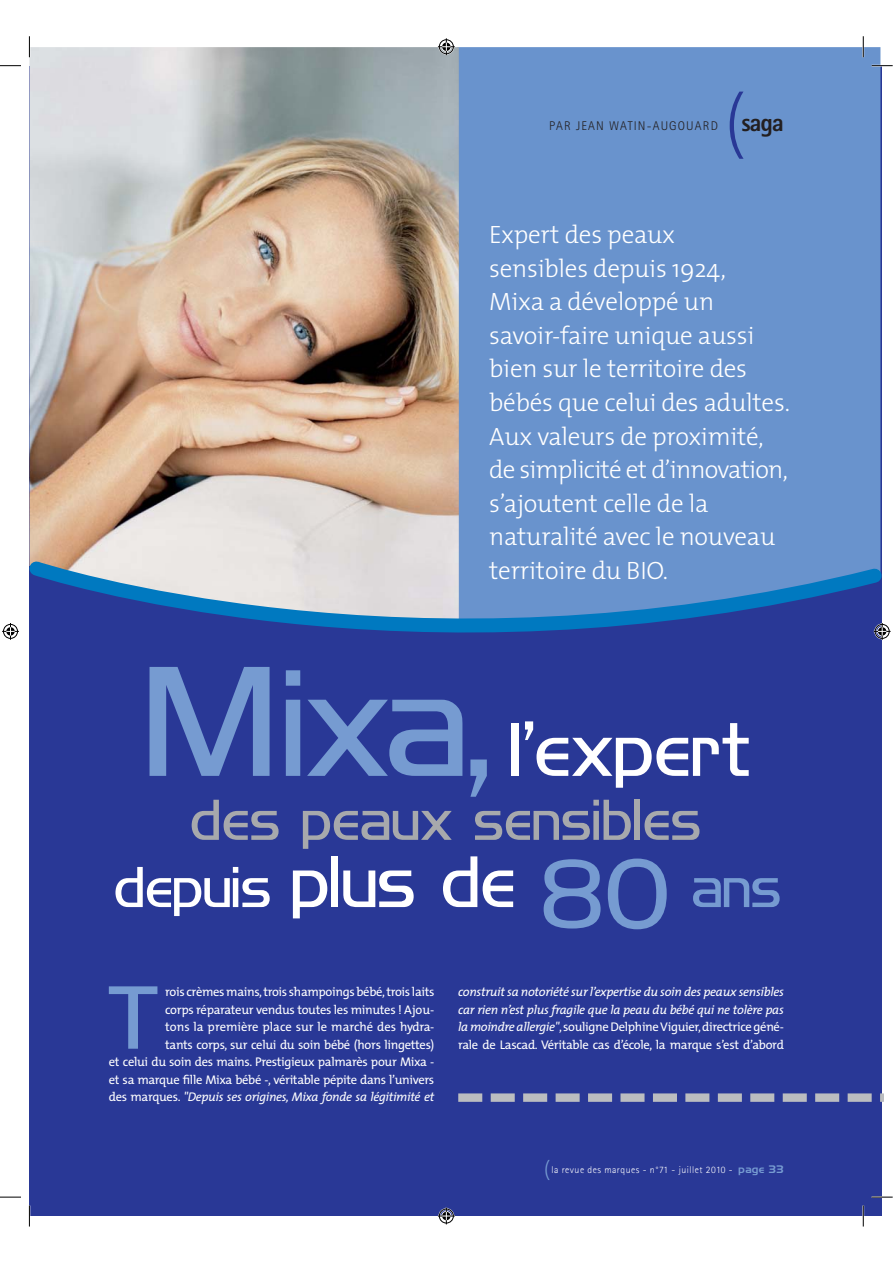
<style>
.page{position:relative;width:893px;height:1263px;background:#fff}
.page>*{position:absolute;margin:0;border:0;box-sizing:border-box;transform-origin:0 0}
.t1{font:87.3px "Hancock Park Light Laser";color:#769bd1;scale:.9 1}
.t2{font:80.1px "Hancock Park Light Laser";color:#769bd1}
.t3{font:70.05px "Hancock Park Light Laser";letter-spacing:.01em;color:#fff}
.t4{font:300 70.05px "The Mix";color:#293896}
.t5{font:53.25px/67.2px "Hancock Park Light Laser";letter-spacing:.01em;color:#a7a9ac}
.t6{font:53.25px "Hancock Park Light Laser";color:#769bd1}
.t7{font:300 25.2px/33.6px "The Mix";letter-spacing:-.01em;color:#fff}
.t8{font:800 25.2px "Rotis Sans Serif";color:#231f20}
.t9{font:12.6px/17.5px "The Mix";letter-spacing:-.025em;color:#fff;text-align:right}
.t10{font:italic 12.6px/17.5px "The Mix";letter-spacing:-.025em;color:#fff;text-align:justify}
.t11{font:300 12.6px "Rotis Sans Serif";letter-spacing:.09em;color:#231f20}
.t12{font:300 9.75px "Rotis Sans Serif";letter-spacing:.05em;color:#fff}
.s1{font-size:140.1px;color:#769bd1}
.s2{color:#fff}
.s3{font-size:67.2px;color:#fff}
.s4{font-style:italic}
.s5{font-style:normal}
.s6{font-family:"The Mix";font-size:21px;color:#769bd1}
.s7{font-family:"Hancock Park Laser";font-weight:400;color:#769bd1}
</style>
<div class="page">
<div style="left:29px;top:66px;width:852px;height:1150px;background:#293896"></div>
<div style="left:459px;top:47px;width:421px;height:508px;background:#6993cd"></div>
<img style="left:29px;top:47px;width:430px;height:508px">
<svg style="left:458px;top:1093px;width:425px;height:9px"></svg>
<svg style="left:29px;top:555px;width:862px;height:137px"></svg>
<hr style="left:872px;top:65px;width:21px;height:2px;background:#fff">
<hr style="left:872px;top:1196px;width:21px;height:2px;background:#fff">
<hr style="left:862px;top:36px;width:2px;height:21px;background:#fff">
<hr style="left:862px;top:1206px;width:2px;height:21px;background:#fff">
<svg style="left:0;top:65px;width:21px;height:1px"></svg>
<svg style="left:872px;top:65px;width:21px;height:1px"></svg>
<svg style="left:0;top:1197px;width:21px;height:1px"></svg>
<svg style="left:872px;top:1197px;width:21px;height:1px"></svg>
<svg style="left:29px;top:36px;width:1px;height:21px"></svg>
<svg style="left:29px;top:1206px;width:1px;height:21px"></svg>
<svg style="left:863px;top:36px;width:1px;height:21px"></svg>
<svg style="left:863px;top:1206px;width:1px;height:21px"></svg>
<svg style="left:438px;top:38px;width:17px;height:17px"></svg>
<svg style="left:438px;top:1208px;width:17px;height:16px"></svg>
<svg style="left:2px;top:623px;width:17px;height:17px"></svg>
<svg style="left:874px;top:623px;width:16px;height:17px"></svg>
<p class="t11" style="left:549px;top:121px;width:170px">PAR JEAN WATIN-AUGOUARD</p>
<h3 class="t4" style="left:724px;top:80px;width:23px">(</h3>
<h3 class="t8" style="left:741px;top:114px;width:44px">saga</h3>
<p class="t7" style="left:489px;top:217px;width:302px">Expert des peaux<br>sensibles depuis 1924,<br>Mixa a développé un savoir-faire unique aussi bien sur le territoire des bébés que celui des adultes.<br>Aux valeurs de proximité, de simplicité et d’innovation, s’ajoutent celle de la naturalité avec le nouveau territoire du BIO.</p>
<h3 class="t3" style="left:150px;top:723px;width:603px"><span class="s1">Mixa,</span> l’expert</h3>
<h3 class="t5" style="left:115px;top:789px;width:588px;text-indent:76px">des peaux sensibles <span class="s2">depuis</span> <span class="s3">plus de</span></h3>
<h1 class="t1" style="left:544px;top:862px;width:144px">80</h1>
<h3 class="t6" style="left:693px;top:867px;width:91px">ans</h3>
<h2 class="t2" style="left:109px;top:988px;width:55px">T</h2>
<p class="t9" style="left:109px;top:984px;width:327px">rois crèmes mains, trois shampoings bébé, trois laits<br>corps réparateur vendus toutes les minutes ! Ajou-<br>tons la première place sur le marché des hydra-<br>tants corps, sur celui du soin bébé (hors lingettes)<br>et celui du soin des mains. Prestigieux palmarès pour Mixa - et sa marque fille Mixa bébé -, véritable pépite dans l’univers des marques. <span class="s4">"Depuis ses origines, Mixa fonde sa légitimité et</span></p>
<p class="t10" style="left:458px;top:984px;width:327px">construit sa notoriété sur l’expertise du soin des peaux sensibles car rien n’est plus fragile que la peau du bébé qui ne tolère pas la moindre allergie"<span class="s5">, souligne Delphine Viguier, directrice géné&shy;rale de Lascad. Véritable cas d’école, la marque s’est d’abord</span></p>
<p class="t12" style="left:544px;top:1166px;width:241px"><span class="s6">(</span>la revue des marques - n°71 - juillet 2010 - <span class="s7">page 33</span></p>
</div>
